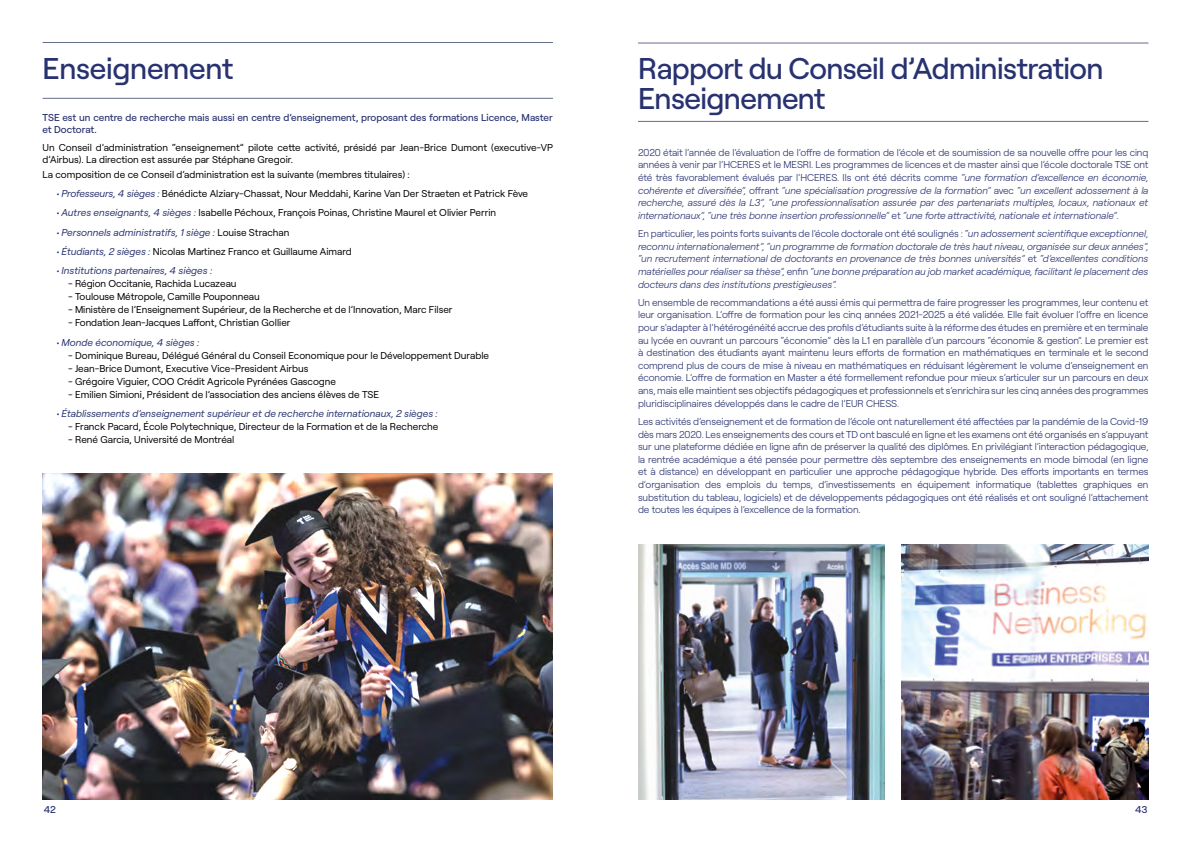
<style>
.page{position:relative;width:1191px;height:842px;background:#fff}
.page>*{position:absolute;margin:0;border:0;box-sizing:border-box;transform-origin:0 0}
.t1{font:500 30px/30px "Roobert";letter-spacing:-.02em;color:#283270}
.t2{font:300 10px/12.6px "Roobert";letter-spacing:-.01em;color:#283270;text-align:justify}
.t3{font:italic 300 10px/12.6px "Roobert";letter-spacing:-.01em;color:#283270;text-align:justify}
.t4{font:10px/12px "Roobert";color:#000}
.t5{font:italic 10px "Roobert";color:#283270}
.t6{font:500 10px/12px "Roobert";color:#283270}
.s1{font-style:normal}
.s2{font-style:italic;color:#283270}
.s3{font-style:normal;color:#000}
</style>
<div class="page">
<hr style="left:43px;top:42px;width:510px;height:1px;background:#636e87">
<hr style="left:43px;top:98px;width:510px;height:1px;background:#636e87">
<hr style="left:638px;top:43px;width:510px;height:1px;background:#636e87">
<hr style="left:638px;top:121px;width:510px;height:1px;background:#636e87">
<img style="left:638px;top:545px;width:246px;height:254px">
<img style="left:43px;top:473px;width:510px;height:326px">
<img style="left:901px;top:545px;width:247px;height:254px">
<h1 class="t1" style="left:43px;top:51px;width:192px">Enseignement</h1>
<h1 class="t1" style="left:638px;top:51px;width:467px">Rapport du Conseil d’Administration<br>Enseignement</h1>
<p class="t3" style="left:638px;top:145px;width:512px"><span class="s1">2020 était l’année de l’évaluation de l’offre de formation de l’école et de soumission de sa nouvelle offre pour les cinq années à venir par l’HCERES et le MESRI. Les programmes de licences et de master ainsi que l’école doctorale TSE ont été très favorablement évalués par l’HCERES. Ils ont été décrits comme</span> “une formation d’excellence en économie, cohérente et diversifiée”, <span class="s1">offrant</span> “une spécialisation progressive de la formation” <span class="s1">avec</span> “un excellent adossement à la recherche, assuré dès la L3”, “une professionnalisation assurée par des partenariats multiples, locaux, nationaux et internationaux”, “une très bonne insertion professionnelle” <span class="s1">et</span> “une forte attractivité, nationale et internationale”<span class="s1">.</span></p>
<p class="t3" style="left:638px;top:227px;width:512px"><span class="s1">En particulier, les points forts suivants de l’école doctorale ont été soulignés :</span> “un adossement scientifique exceptionnel, reconnu internationalement”, “un programme de formation doctorale de très haut niveau, organisée sur deux années”, “un recrutement international de doctorants en provenance de très bonnes universités” <span class="s1">et</span> “d’excellentes conditions matérielles pour réaliser sa thèse”, <span class="s1">enfin</span> “une bonne préparation au job market académique, facilitant le placement des docteurs dans des institutions prestigieuses”.</p>
<p class="t2" style="left:638px;top:295px;width:512px">Un ensemble de recommandations a été aussi émis qui permettra de faire progresser les programmes, leur contenu et leur organisation. L’offre de formation pour les cinq années 2021-2025 a été validée. Elle fait évoluer l’offre en licence pour s’adapter à l’hétérogénéité accrue des profils d’étudiants suite à la réforme des études en première et en terminale au lycée en ouvrant un parcours “économie” dès la L1 en parallèle d’un parcours “économie &amp; gestion”. Le premier est à destination des étudiants ayant maintenu leurs efforts de formation en mathématiques en terminale et le second comprend plus de cours de mise à niveau en mathématiques en réduisant légèrement le volume d’enseignement en économie. L’offre de formation en Master a été formellement refondue pour mieux s’articuler sur un parcours en deux ans, mais elle maintient ses objectifs pédagogiques et professionnels et s’enrichira sur les cinq années des programmes pluridisciplinaires développés dans le cadre de l’EUR CHESS.</p>
<p class="t2" style="left:638px;top:414px;width:512px">Les activités d’enseignement et de formation de l’école ont naturellement été affectées par la pandémie de la Covid-19 dès mars 2020. Les enseignements des cours et TD ont basculé en ligne et les examens ont été organisés en s’appuyant sur une plateforme dédiée en ligne afin de préserver la qualité des diplômes. En privilégiant l’interaction pédagogique, la rentrée académique a été pensée pour permettre dès septembre des enseignements en mode bimodal (en ligne et à distance) en développant en particulier une approche pédagogique hybride. Des efforts importants en termes d’organisation des emplois du temps, d’investissements en équipement informatique (tablettes graphiques en substitution du tableau, logiciels) et de développements pédagogiques ont été réalisés et ont souligné l’attachement de toutes les équipes à l’excellence de la formation.</p>
<p class="t6" style="left:43px;top:111px;width:512px">TSE est un centre de recherche mais aussi en centre d’enseignement, proposant des formations Licence, Master et Doctorat.</p>
<p class="t4" style="left:43px;top:141px;width:512px">Un Conseil d’administration “enseignement” pilote cette activité, présidé par Jean-Brice Dumont (executive-VP d’Airbus). La direction est assurée par Stéphane Gregoir.</p>
<p class="t4" style="left:43px;top:168px;width:369px">La composition de ce Conseil d’administration est la suivante (membres titulaires) :</p>
<p class="t4" style="left:57px;top:187px;width:473px"><span class="s2">• Professeurs, 4 sièges :</span> Bénédicte Alziary-Chassat, Nour Meddahi, Karine Van Der Straeten et Patrick Fève</p>
<p class="t4" style="left:57px;top:206px;width:441px"><span class="s2">• Autres enseignants, 4 sièges :</span> Isabelle Péchoux, François Poinas, Christine Maurel et Olivier Perrin</p>
<p class="t5" style="left:57px;top:225px;width:234px">• Personnels administratifs, 1 siège : <span class="s3">Louise Strachan</span></p>
<p class="t4" style="left:57px;top:245px;width:297px"><span class="s2">• Étudiants, 2 sièges :</span> Nicolas Martinez Franco et Guillaume Aimard</p>
<p class="t5" style="left:57px;top:263px;width:157px">• Institutions partenaires, 4 sièges :</p>
<p class="t4" style="left:68px;top:277px;width:170px">- Région Occitanie, Rachida Lucazeau</p>
<p class="t4" style="left:68px;top:290px;width:193px">- Toulouse Métropole, Camille Pouponneau</p>
<p class="t4" style="left:68px;top:303px;width:386px">- Ministère de l’Enseignement Supérieur, de la Recherche et de l’Innovation, Marc Filser</p>
<p class="t4" style="left:68px;top:316px;width:224px">- Fondation Jean-Jacques Laffont, Christian Gollier</p>
<p class="t5" style="left:57px;top:334px;width:144px">• Monde économique, 4 sièges :</p>
<p class="t4" style="left:68px;top:348px;width:422px">- Dominique Bureau, Délégué Général du Conseil Economique pour le Développement Durable</p>
<p class="t4" style="left:68px;top:361px;width:242px">- Jean-Brice Dumont, Executive Vice-President Airbus</p>
<p class="t4" style="left:68px;top:374px;width:269px">- Grégoire Viguier, COO Crédit Agricole Pyrénées Gascogne</p>
<p class="t4" style="left:68px;top:387px;width:313px">- Emilien Simioni, Président de l’association des anciens élèves de TSE</p>
<p class="t5" style="left:57px;top:406px;width:382px">• Établissements d’enseignement supérieur et de recherche internationaux, 2 sièges :</p>
<p class="t4" style="left:68px;top:419px;width:372px">- Franck Pacard, École Polytechnique, Directeur de la Formation et de la Recherche</p>
<p class="t4" style="left:68px;top:432px;width:168px">- René Garcia, Université de Montréal</p>
<p class="t6" style="left:44px;top:803px;width:13px">42</p>
<p class="t6" style="left:1135px;top:803px;width:14px">43</p>
</div>
